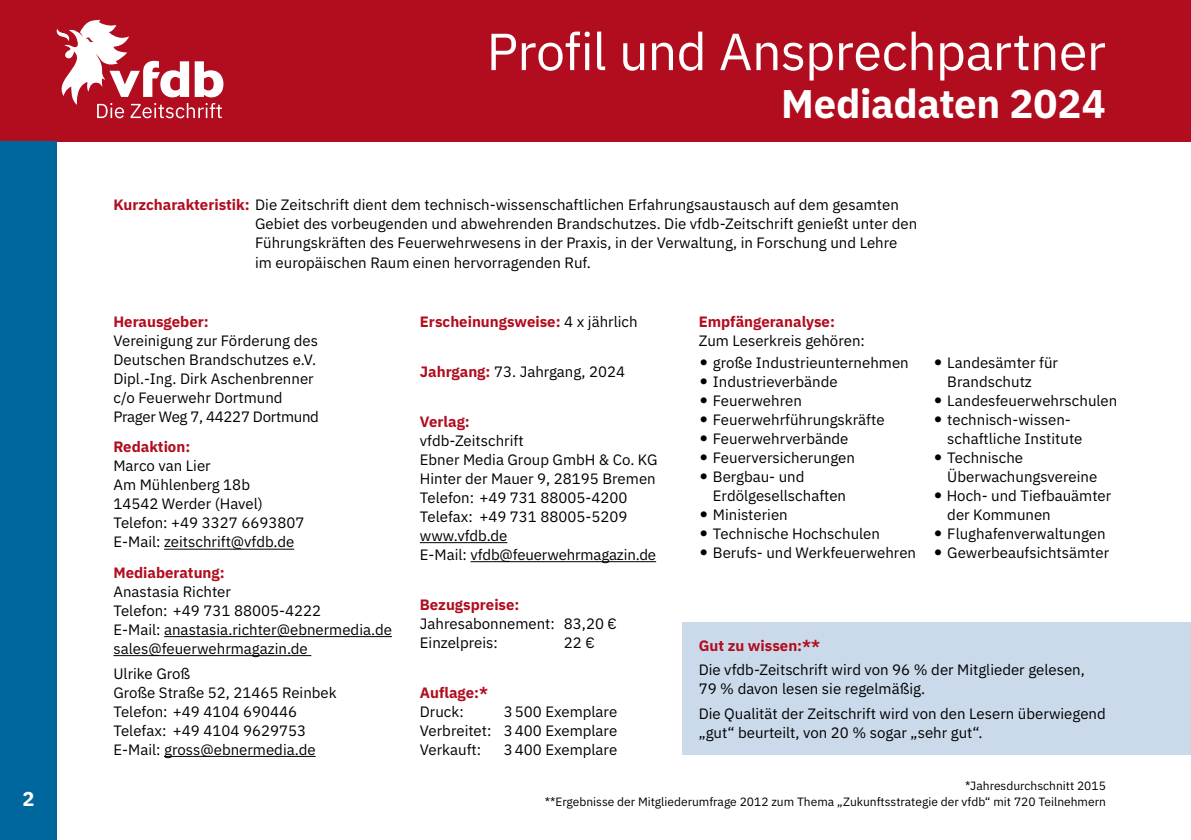
<style>
.page{position:relative;width:1191px;height:840px;background:#fff}
.page>*{position:absolute;margin:0;border:0;box-sizing:border-box;transform-origin:0 0}
.t1{font:52px "IBM Plex Sans";letter-spacing:-.01em;color:#fff}
.t2{font:700 40px "IBM Plex Sans";letter-spacing:-.01em;color:#fff}
.t3{font:700 20px "IBM Plex Sans";color:#fff}
.t4{font:15px/19px "IBM Plex Sans";color:#000}
.t5{font:700 15px "IBM Plex Sans";color:#b10d1e}
.t6{font:12px/16px "IBM Plex Sans";color:#000;text-align:right}
.s1{font-weight:700;color:#b10d1e}
.s2{font-weight:400;color:#000}
</style>
<div class="page">
<div style="left:0;top:0;width:1191px;height:142px;background:#b10d1e"></div>
<div style="left:0;top:142px;width:57px;height:697px;background:#00679e"></div>
<div style="left:682px;top:622px;width:509px;height:132px;background:#cadaea"></div>
<svg style="left:56px;top:20px;width:167px;height:98px"></svg>
<hr style="left:164px;top:548px;width:130px;height:1px;background:#000">
<hr style="left:164px;top:635px;width:228px;height:1px;background:#000">
<hr style="left:113px;top:654px;width:198px;height:1px;background:#000">
<hr style="left:164px;top:755px;width:152px;height:1px;background:#000">
<hr style="left:420px;top:542px;width:87px;height:1px;background:#000">
<hr style="left:470px;top:561px;width:186px;height:1px;background:#000">
<h3 class="t3" style="left:22px;top:782px;width:13px">2</h3>
<h1 class="t1" style="left:486px;top:12px;width:621px">Profil und Ansprechpartner</h1>
<h2 class="t2" style="left:781px;top:72px;width:326px">Mediadaten 2024</h2>
<p class="t4" style="left:255px;top:194px;width:663px;text-indent:-142px"><span class="s1">Kurzcharakteristik:</span> Die Zeitschrift dient dem technisch-wissenschaftlichen Erfahrungsaustausch auf dem gesamten Gebiet des vorbeugenden und abwehrenden Brandschutzes. Die vfdb-Zeitschrift genießt unter den Führungskräften des Feuerwehrwesens in der Praxis, in der Verwaltung, in Forschung und Lehre im europäischen Raum einen hervorragenden Ruf.</p>
<p class="t5" style="left:113px;top:309px;width:97px">Herausgeber:</p>
<p class="t4" style="left:113px;top:329px;width:207px">Vereinigung zur Förderung des<br>Deutschen Brandschutzes e.V.<br>Dipl.-Ing. Dirk Aschenbrenner c/o Feuerwehr Dortmund<br>Prager Weg 7, 44227 Dortmund</p>
<p class="t5" style="left:113px;top:434px;width:78px">Redaktion:</p>
<p class="t4" style="left:113px;top:455px;width:192px">Marco van Lier<br>Am Mühlenberg 18b<br>14542 Werder (Havel)<br>Telefon: +49 3327 6693807<br>E-Mail: zeitschrift@vfdb.de</p>
<p class="t5" style="left:113px;top:560px;width:113px">Mediaberatung:</p>
<p class="t4" style="left:113px;top:580px;width:280px">Anastasia Richter<br>Telefon: +49 731 88005-4222<br>E-Mail: anastasia.richter@ebnermedia.de sales@feuerwehrmagazin.de</p>
<p class="t4" style="left:113px;top:662px;width:225px">Ulrike Groß<br>Große Straße 52, 21465 Reinbek<br>Telefon: +49 4104 690446<br>Telefax: +49 4104 9629753<br>E-Mail: gross@ebnermedia.de</p>
<p class="t5" style="left:420px;top:309px;width:219px">Erscheinungsweise: <span class="s2">4 x jährlich</span></p>
<p class="t4" style="left:420px;top:360px;width:207px"><span class="s1">Jahrgang:</span> 73. Jahrgang, 2024</p>
<p class="t5" style="left:420px;top:409px;width:52px">Verlag:</p>
<p class="t4" style="left:420px;top:429px;width:239px">vfdb-Zeitschrift<br>Ebner Media Group GmbH &amp; Co. KG<br>Hinter der Mauer 9, 28195 Bremen<br>Telefon: +49 731 88005-4200<br>Telefax: +49 731 88005-5209 www.vfdb.de<br>E-Mail: vfdb@feuerwehrmagazin.de</p>
<p class="t5" style="left:420px;top:592px;width:101px">Bezugspreise:</p>
<p class="t4" style="left:420px;top:612px;width:198px">Jahresabonnement: 83,20 €<br>Einzelpreis:</p>
<p class="t4" style="left:564px;top:631px;width:32px">22 €</p>
<p class="t5" style="left:420px;top:680px;width:70px">Auflage:*</p>
<p class="t4" style="left:420px;top:700px;width:45px">Druck:</p>
<p class="t4" style="left:420px;top:700px;width:199px;text-align:justify;text-indent:84px">3500 Exemplare Verbreitet: 3400 Exemplare Verkauft:</p>
<p class="t4" style="left:504px;top:738px;width:115px">3400 Exemplare</p>
<p class="t5" style="left:698px;top:309px;width:138px">Empfängeranalyse:</p>
<p class="t4" style="left:698px;top:329px;width:168px">Zum Leserkreis gehören:</p>
<p class="t4" style="left:713px;top:351px;width:205px">große Industrieunternehmen<br>Industrieverbände<br>Feuerwehren<br>Feuerwehrführungskräfte<br>Feuerwehrverbände<br>Feuerversicherungen<br>Bergbau- und<br>Erdölgesellschaften<br>Ministerien<br>Technische Hochschulen<br>Berufs- und Werkfeuerwehren</p>
<p class="t4" style="left:946px;top:351px;width:172px">Landesämter für<br>Brandschutz<br>Landesfeuerwehrschulen technisch-wissen&shy;schaftliche Institute<br>Technische<br>Überwachungsvereine<br>Hoch- und Tiefbauämter der Kommunen<br>Flughafenverwaltungen<br>Gewerbeaufsichtsämter</p>
<p class="t5" style="left:698px;top:633px;width:123px">Gut zu wissen:**</p>
<p class="t4" style="left:698px;top:659px;width:388px">Die vfdb-Zeitschrift wird von 96 % der Mitglieder gelesen,<br>79 % davon lesen sie regelmäßig.</p>
<p class="t4" style="left:698px;top:702px;width:408px">Die Qualität der Zeitschrift wird von den Lesern überwiegend „gut“ beurteilt, von 20 % sogar „sehr gut“.</p>
<p class="t6" style="left:544px;top:776px;width:563px">*Jahresdurchschnitt 2015<br>**Ergebnisse der Mitgliederumfrage 2012 zum Thema „Zukunftsstrategie der vfdb“ mit 720 Teilnehmern</p>
</div>
